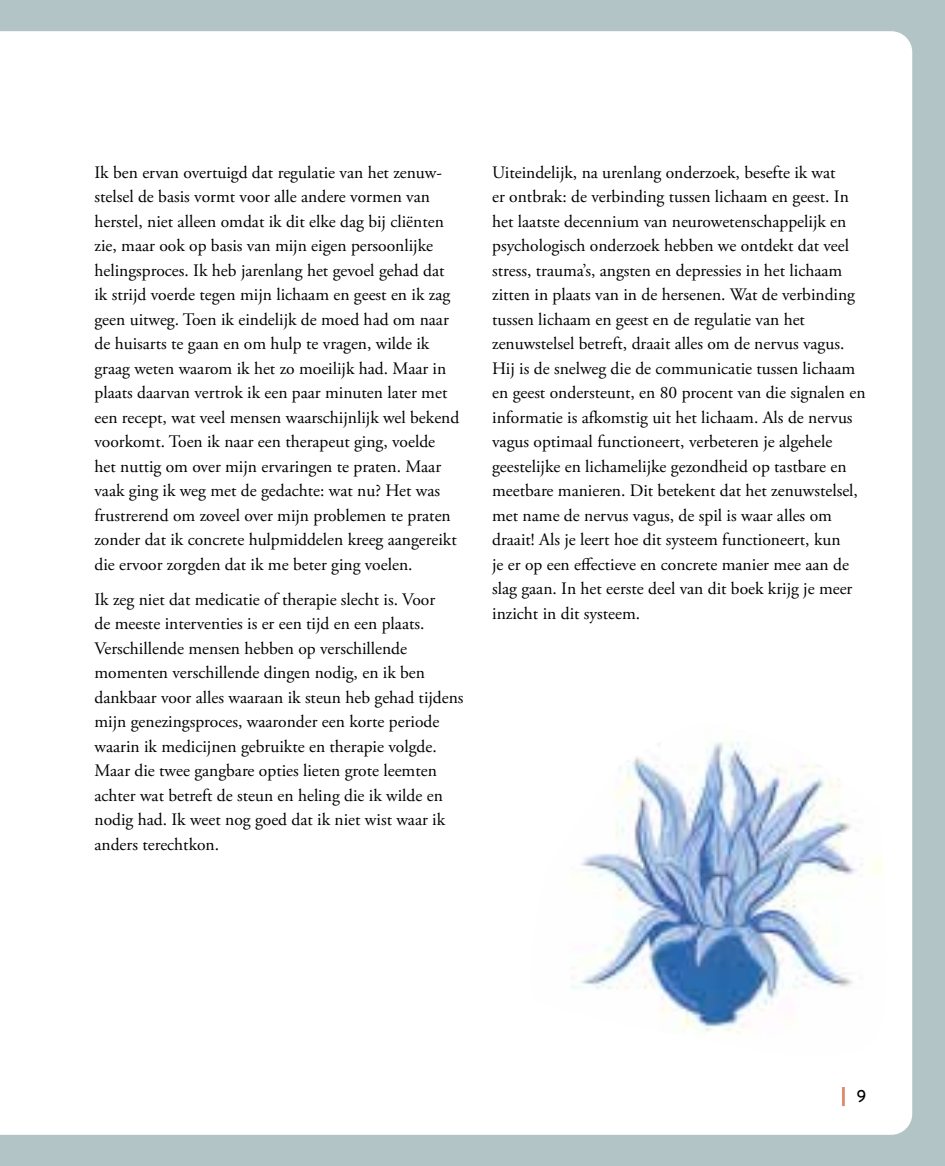
<style>
.page{position:relative;width:945px;height:1166px;background:#b3c4c7}
.page>*{position:absolute;margin:0;border:0;box-sizing:border-box;transform-origin:0 0}
.t1{font:17.5px/24.5px "Adobe Garamond Pro";color:#000}
.t2{font:500 17.5px "Brandon Grotesque";color:#000}
.t3{font:700 16.45px "Lulo One";color:#da8a6b;scale:.69 1}
</style>
<div class="page">
<div style="left:0;top:31px;width:912px;height:1103px;background:#fff"></div>
<img style="left:527px;top:722px;width:363px;height:336px">
<p class="t1" style="left:94px;top:160px;width:366px">Ik ben ervan overtuigd dat regulatie van het zenuw&shy;stelsel de basis vormt voor alle andere vormen van herstel, niet alleen omdat ik dit elke dag bij cliënten zie, maar ook op basis van mijn eigen persoonlijke helingsproces. Ik heb jarenlang het gevoel gehad dat ik strijd voerde tegen mijn lichaam en geest en ik zag geen uitweg. Toen ik eindelijk de moed had om naar de huisarts te gaan en om hulp te vragen, wilde ik graag weten waarom ik het zo moeilijk had. Maar in plaats daarvan vertrok ik een paar minuten later met een recept, wat veel mensen waarschijnlijk wel bekend voorkomt. Toen ik naar een therapeut ging, voelde het nuttig om over mijn ervaringen te praten. Maar vaak ging ik weg met de gedachte: wat nu? Het was frustrerend om zoveel over mijn problemen te praten zonder dat ik concrete hulpmiddelen kreeg aangereikt die ervoor zorgden dat ik me beter ging voelen.</p>
<p class="t1" style="left:94px;top:587px;width:371px">Ik zeg niet dat medicatie of therapie slecht is. Voor<br>de meeste interventies is er een tijd en een plaats.<br>Verschillende mensen hebben op verschillende momenten verschillende dingen nodig, en ik ben dankbaar voor alles waaraan ik steun heb gehad tijdens mijn genezingsproces, waaronder een korte periode waarin ik medicijnen gebruikte en therapie volgde.<br>Maar die twee gangbare opties lieten grote leemten achter wat betreft de steun en heling die ik wilde en nodig had. Ik weet nog goed dat ik niet wist waar ik anders terechtkon.</p>
<p class="t1" style="left:492px;top:160px;width:375px">Uiteindelijk, na urenlang onderzoek, besefte ik wat<br>er ontbrak: de verbinding tussen lichaam en geest. In het laatste decennium van neurowetenschappelijk en psychologisch onderzoek hebben we ontdekt dat veel stress, trauma’s, angsten en depressies in het lichaam zitten in plaats van in de hersenen. Wat de verbinding tussen lichaam en geest en de regulatie van het zenuwstelsel betreft, draait alles om de nervus vagus.<br>Hij is de snelweg die de communicatie tussen lichaam en geest ondersteunt, en 80 procent van die signalen en informatie is afkomstig uit het lichaam. Als de nervus vagus optimaal functioneert, verbeteren je algehele geestelijke en lichamelijke gezondheid op tastbare en meetbare manieren. Dit betekent dat het zenuwstelsel, met name de nervus vagus, de spil is waar alles om draait! Als je leert hoe dit systeem functioneert, kun<br>je er op een effectieve en concrete manier mee aan de slag gaan. In het eerste deel van dit boek krijg je meer inzicht in dit systeem.</p>
<p class="t3" style="left:842px;top:1083px;width:10px">|</p>
<p class="t2" style="left:857px;top:1083px;width:11px">9</p>
</div>
